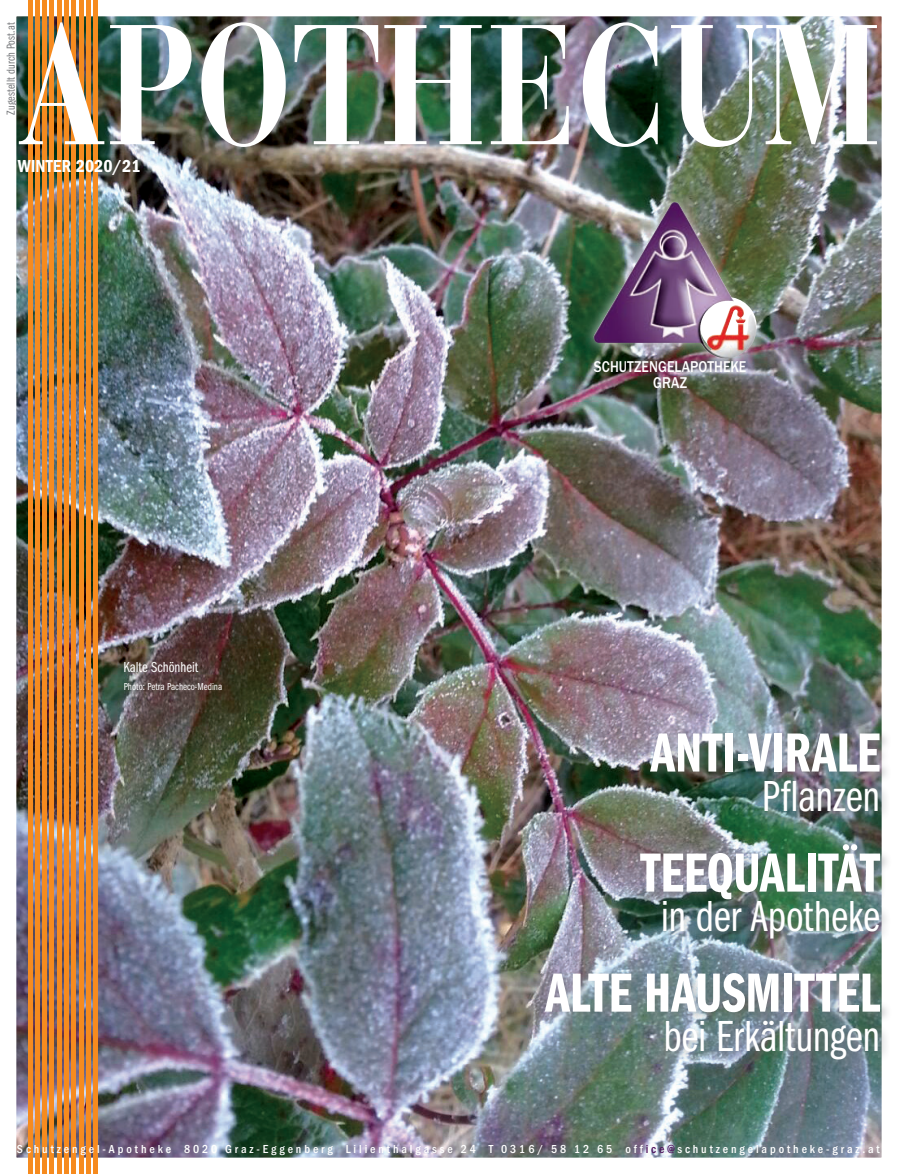
<style>
.page{position:relative;width:898px;height:1174px;background:#fff}
.page>*{position:absolute;margin:0;border:0;box-sizing:border-box;transform-origin:0 0}
.t1{font:700 169.2px "Bauer Bodoni CE";letter-spacing:.005em;color:#fff;scale:.78 1}
.t2{font:57px "ITC Franklin Gothic Std Dm Cp";letter-spacing:-.005em;color:#fff}
.t3{font:45px "ITC Franklin Gothic Std Bk Cp";letter-spacing:-.005em;color:#fff}
.t4{font:18px "ITC Franklin Gothic Std Dm Cd";color:#fff}
.t5{font:500 16.2px/16.2px "ITC Franklin Gothic Std";letter-spacing:.005em;color:#fff;text-align:center;scale:.85 1}
.t6{font:15px "ITC Franklin Gothic Std Bk Cp";color:#fff}
.t7{font:500 condensed 12px "ITC Franklin Gothic Std";letter-spacing:.24em;color:#fff}
.t8{font:12px "ITC Franklin Gothic Std Bk Cp";letter-spacing:.01em;color:#76787b}
.t9{font:10.5px "ITC Franklin Gothic Std Bk Cp";color:#fff}
.s1{color:#50145e}
</style>
<div class="page">
<img style="left:18px;top:18px;width:861px;height:1138px">
<div style="left:3px;top:3px;width:891px;height:1168px;border:14px solid #fff"></div>
<hr style="left:28px;top:0;width:4px;height:1173px;background:#f68b1f">
<div style="left:35px;top:0;width:5px;height:1173px;background:#f68b1f"></div>
<div style="left:42px;top:0;width:5px;height:1173px;background:#f68b1f"></div>
<div style="left:49px;top:0;width:5px;height:1173px;background:#f68b1f"></div>
<div style="left:57px;top:0;width:5px;height:1173px;background:#f68b1f"></div>
<div style="left:64px;top:0;width:5px;height:1173px;background:#f68b1f"></div>
<div style="left:71px;top:0;width:5px;height:1173px;background:#f68b1f"></div>
<div style="left:78px;top:0;width:5px;height:1173px;background:#f68b1f"></div>
<div style="left:86px;top:0;width:5px;height:1173px;background:#f68b1f"></div>
<div style="left:93px;top:0;width:5px;height:1173px;background:#f68b1f"></div>
<div style="left:581px;top:190px;width:187px;height:181px;background:#fff;opacity:.75"></div>
<img style="left:638px;top:202px;width:36px;height:58px">
<div style="left:541px;top:730px;width:350px;height:341px;background:#76787b;opacity:.5"></div>
<h1 class="t1" style="left:17px;top:-23px;width:1107px">APOTHECUM</h1>
<h3 class="t4" style="left:18px;top:156px;width:124px">WINTER 2020/21</h3>
<p class="t8" style="left:4px;top:115px;width:94px;rotate:-90deg">Zugestellt durch Post.at</p>
<p class="t6" style="left:123px;top:659px;width:76px">Kalte Schönheit</p>
<p class="t9" style="left:124px;top:681px;width:100px">Photo: Petra Pacheco-Medina</p>
<h3 class="t5" style="left:593px;top:358px;width:181px">SCHUTZENGELAPOTHEKE<br>GRAZ</h3>
<h2 class="t2" style="left:650px;top:721px;width:231px">ANTI-VIRALE</h2>
<h3 class="t3" style="left:761px;top:771px;width:120px">Pflanzen</h3>
<h2 class="t2" style="left:640px;top:841px;width:241px">TEEQUALITÄT</h2>
<h3 class="t3" style="left:660px;top:891px;width:221px">in der Apotheke</h3>
<h2 class="t2" style="left:545px;top:961px;width:336px">ALTE HAUSMITTEL</h2>
<h3 class="t3" style="left:663px;top:1011px;width:218px">bei Erkältungen</h3>
<p class="t7" style="left:17px;top:1141px;width:864px">Schutzengel-Apotheke 8020 Graz-Eggenberg Lilienthalgasse 24 T 0316/ 58 12 65 off<span class="s1">ice@</span>schutzengelapotheke-graz.at</p>
</div>
